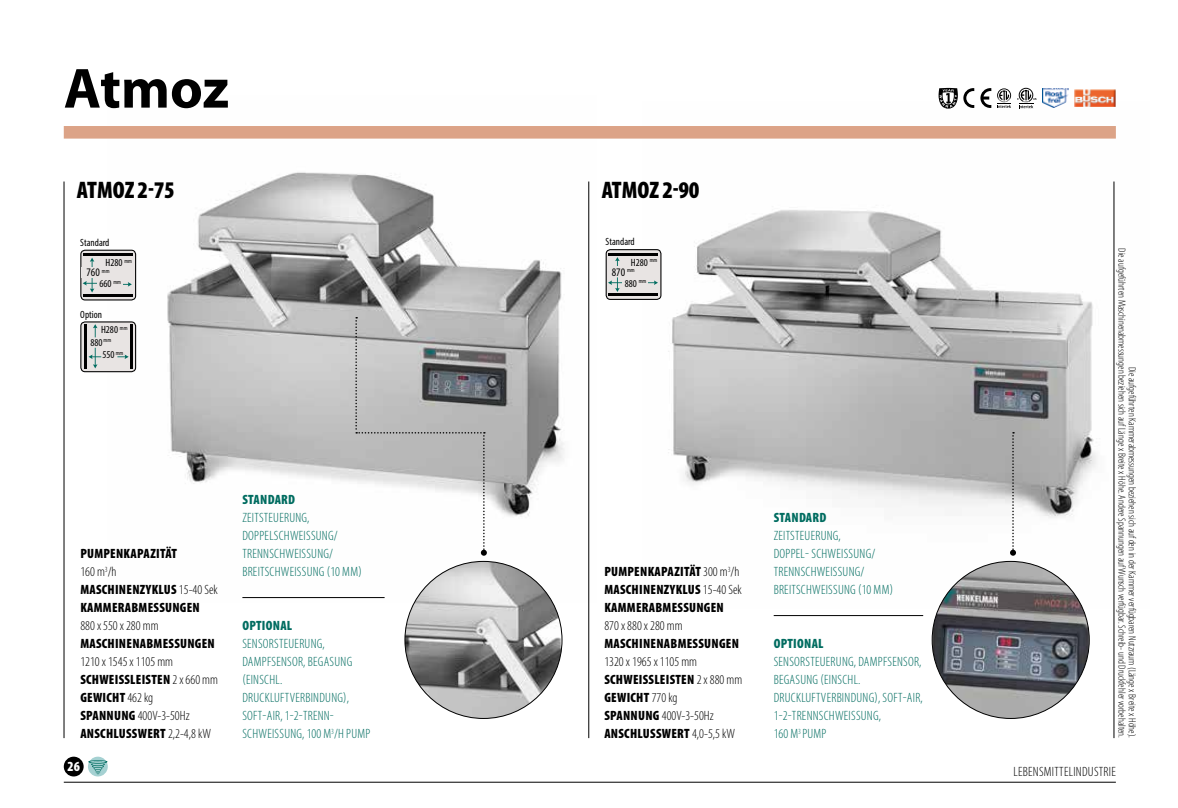
<style>
.page{position:relative;width:1178px;height:808px;background:#fff}
.page>*{position:absolute;margin:0;border:0;box-sizing:border-box;transform-origin:0 0}
.t1{font:700 57px "Myriad Pro";letter-spacing:-.005em;color:#000}
.t2{font:900 condensed 24px "Myriad Pro";color:#000}
.t3{font:900 condensed 13.95px "Myriad Pro";color:#fff}
.t4{font:300 condensed 13.5px/18px "Myriad Pro";letter-spacing:.02em;color:#006c60}
.t5{font:300 condensed 13.5px/18px "Myriad Pro";color:#000}
.t6{font:900 condensed 13.5px/18px "Myriad Pro";letter-spacing:.02em;color:#000}
.t7{font:900 condensed 13.5px "Myriad Pro";letter-spacing:.02em;color:#006c60}
.t8{font:300 condensed 13.5px "Myriad Pro";letter-spacing:.02em;color:#000}
.t9{font:condensed 11.55px "Myriad Pro";color:#000}
.t10{font:300 condensed 10.5px "Myriad Pro";color:#000}
.t11{font:condensed 10.5px/20.4px "Myriad Pro";color:#000}
.s1{font-weight:300}
.s2{font-weight:900}
</style>
<div class="page">
<hr style="left:64px;top:782px;width:1052px;height:1px;background:#000">
<div style="left:64px;top:757px;width:20px;height:19px;background:#000;border-radius:50%"></div>
<svg style="left:88px;top:757px;width:20px;height:19px"></svg>
<svg style="left:88px;top:760px;width:19px;height:4px"></svg>
<svg style="left:90px;top:761px;width:16px;height:14px"></svg>
<img style="left:659px;top:102px;width:455px;height:506px">
<img style="left:107px;top:172px;width:483px;height:430px">
<hr style="left:588px;top:181px;width:1px;height:557px;background:#000">
<hr style="left:1114px;top:181px;width:1px;height:557px;background:#000">
<hr style="left:64px;top:181px;width:1px;height:557px;background:#000">
<hr style="left:242px;top:597px;width:143px;height:1px;background:#000">
<hr style="left:774px;top:615px;width:149px;height:1px;background:#000">
<img style="left:405px;top:561px;width:157px;height:157px;border-radius:79px">
<img style="left:932px;top:561px;width:157px;height:157px;border-radius:79px">
<div style="left:64px;top:126px;width:1052px;height:13px;background:#dca387"></div>
<svg style="left:355px;top:317px;width:132px;height:239px"></svg>
<div style="left:606px;top:250px;width:55px;height:49px;background:#e8e4e3;border-radius:4px"></div>
<div style="left:606px;top:249px;width:55px;height:51px;border:1px solid #000;border-radius:4px"></div>
<hr style="left:609px;top:294px;width:49px;height:2px;background:#000">
<hr style="left:609px;top:253px;width:49px;height:2px;background:#000">
<svg style="left:608px;top:257px;width:14px;height:35px"></svg>
<div style="left:607px;top:266px;width:33px;height:11px;background:#e8e4e3"></div>
<svg style="left:1010px;top:432px;width:6px;height:124px"></svg>
<svg style="left:938px;top:88px;width:36px;height:21px"></svg>
<svg style="left:980px;top:88px;width:11px;height:20px"></svg>
<svg style="left:1017px;top:88px;width:19px;height:20px"></svg>
<svg style="left:997px;top:88px;width:14px;height:20px"></svg>
<img style="left:1043px;top:88px;width:26px;height:20px">
<img style="left:1074px;top:90px;width:42px;height:17px">
<div style="left:81px;top:322px;width:55px;height:50px;background:#e8e4e3;border-radius:4px"></div>
<div style="left:80px;top:321px;width:56px;height:51px;border:1px solid #000;border-radius:4px"></div>
<hr style="left:85px;top:324px;width:2px;height:45px;background:#000">
<hr style="left:131px;top:324px;width:2px;height:45px;background:#000">
<svg style="left:93px;top:324px;width:4px;height:13px"></svg>
<svg style="left:89px;top:348px;width:12px;height:20px"></svg>
<svg style="left:117px;top:354px;width:12px;height:5px"></svg>
<div style="left:81px;top:250px;width:55px;height:50px;background:#e8e4e3;border-radius:4px"></div>
<div style="left:80px;top:250px;width:56px;height:50px;border:1px solid #000;border-radius:4px"></div>
<hr style="left:84px;top:294px;width:49px;height:2px;background:#000">
<hr style="left:84px;top:254px;width:49px;height:2px;background:#000">
<svg style="left:83px;top:258px;width:14px;height:34px"></svg>
<div style="left:82px;top:267px;width:32px;height:10px;background:#e8e4e3"></div>
<svg style="left:123px;top:282px;width:9px;height:5px"></svg>
<svg style="left:648px;top:280px;width:10px;height:5px"></svg>
<h1 class="t1" style="left:64px;top:56px;width:167px">Atmoz</h1>
<h2 class="t2" style="left:77px;top:177px;width:99px">ATMOZ 2-75</h2>
<h2 class="t2" style="left:602px;top:177px;width:99px">ATMOZ 2-90</h2>
<p class="t11" style="left:631px;top:232px;width:28px;text-indent:-25px">Standard<br>H280 <sup>mm</sup></p>
<p class="t9" style="left:612px;top:265px;width:24px">870 <sup>mm</sup></p>
<p class="t11" style="left:80px;top:232px;width:31px">Standard</p>
<p class="t11" style="left:106px;top:253px;width:28px">H280 <sup>mm</sup></p>
<p class="t9" style="left:86px;top:266px;width:24px">760 <sup>mm</sup></p>
<p class="t11" style="left:99px;top:273px;width:23px">660 <sup>mm</sup></p>
<p class="t11" style="left:625px;top:273px;width:23px">880 <sup>mm</sup></p>
<p class="t11" style="left:80px;top:304px;width:23px">Option</p>
<p class="t11" style="left:90px;top:324px;width:39px;line-height:12.5px;text-indent:11px">H280 <sup>mm<br></sup>880 <sup>mm</sup></p>
<p class="t11" style="left:103px;top:345px;width:22px">550 <sup>mm</sup></p>
<p class="t6" style="left:80px;top:545px;width:139px">PUMPENKAPAZITÄT<br><span class="s1">160 m</span><sup>3</sup><span class="s1">/h<br></span>MASCHINENZYKLUS <span class="s1">15-40 Sek<br></span>KAMMERABMESSUNGEN</p>
<p class="t5" style="left:80px;top:617px;width:80px">880 x 550 x 280 mm</p>
<p class="t6" style="left:80px;top:635px;width:136px">MASCHINENABMESSUNGEN</p>
<p class="t5" style="left:80px;top:653px;width:139px">1210 x 1545 x 1105 mm<br><span class="s2">SCHWEISSLEISTEN</span> 2 x 660 mm<br><span class="s2">GEWICHT</span> 462 kg<br><span class="s2">SPANNUNG</span> 400V-3-50Hz<br><span class="s2">ANSCHLUSSWERT</span> 2,2-4,8 kW</p>
<p class="t3" style="left:67px;top:758px;width:14px">26</p>
<p class="t7" style="left:242px;top:492px;width:54px">STANDARD</p>
<p class="t4" style="left:242px;top:509px;width:121px">ZEITSTEUERUNG,<br>DOPPELSCHWEISSUNG/<br>TRENNSCHWEISSUNG/<br>BREITSCHWEISSUNG (10 MM)</p>
<p class="t7" style="left:242px;top:618px;width:51px">OPTIONAL</p>
<p class="t4" style="left:242px;top:635px;width:129px">SENSORSTEUERUNG,<br>DAMPFSENSOR, BEGASUNG (EINSCHL.<br>DRUCKLUFTVERBINDUNG),<br>SOFT-AIR, 1-2-TRENN-<br>SCHWEISSUNG, 100 M<sup>3</sup>/H PUMP</p>
<p class="t6" style="left:604px;top:563px;width:139px">PUMPENKAPAZITÄT <span class="s1">300 m</span><sup>3</sup><span class="s1">/h<br></span>MASCHINENZYKLUS <span class="s1">15-40 Sek<br></span>KAMMERABMESSUNGEN</p>
<p class="t5" style="left:604px;top:617px;width:80px">870 x 880 x 280 mm</p>
<p class="t6" style="left:604px;top:635px;width:136px">MASCHINENABMESSUNGEN</p>
<p class="t5" style="left:604px;top:653px;width:139px">1320 x 1965 x 1105 mm<br><span class="s2">SCHWEISSLEISTEN</span> 2 x 880 mm<br><span class="s2">GEWICHT</span> 770 kg<br><span class="s2">SPANNUNG</span> 400V-3-50Hz<br><span class="s2">ANSCHLUSSWERT</span> 4,0-5,5 kW</p>
<p class="t7" style="left:774px;top:510px;width:54px">STANDARD</p>
<p class="t4" style="left:774px;top:527px;width:121px">ZEITSTEUERUNG,<br>DOPPEL- SCHWEISSUNG/<br>TRENNSCHWEISSUNG/<br>BREITSCHWEISSUNG (10 MM)</p>
<p class="t7" style="left:774px;top:636px;width:51px">OPTIONAL</p>
<p class="t4" style="left:774px;top:653px;width:151px">SENSORSTEUERUNG, DAMPFSENSOR,<br>BEGASUNG (EINSCHL.<br>DRUCKLUFTVERBINDUNG), SOFT-AIR,<br>1-2-TRENNSCHWEISSUNG,<br>160 M<sup>3</sup> PUMP</p>
<p class="t10" style="left:1127px;top:248px;width:491px;rotate:90deg">Die aufgeführten Maschinenabmessungen beziehen sich auf Länge x Breite x Höhe. Andere Spannungen auf Wunsch verfügbar. Schreib- und Druckfehler vorbehalten.</p>
<p class="t10" style="left:1138px;top:367px;width:373px;rotate:90deg">Die aufgeführten Kammerabmessungen beziehen sich auf den in der Kammer verfügbaren Nutzraum (Länge x Breite x Höhe).</p>
<p class="t8" style="left:1013px;top:765px;width:104px">LEBENSMITTELINDUSTRIE</p>
</div>
